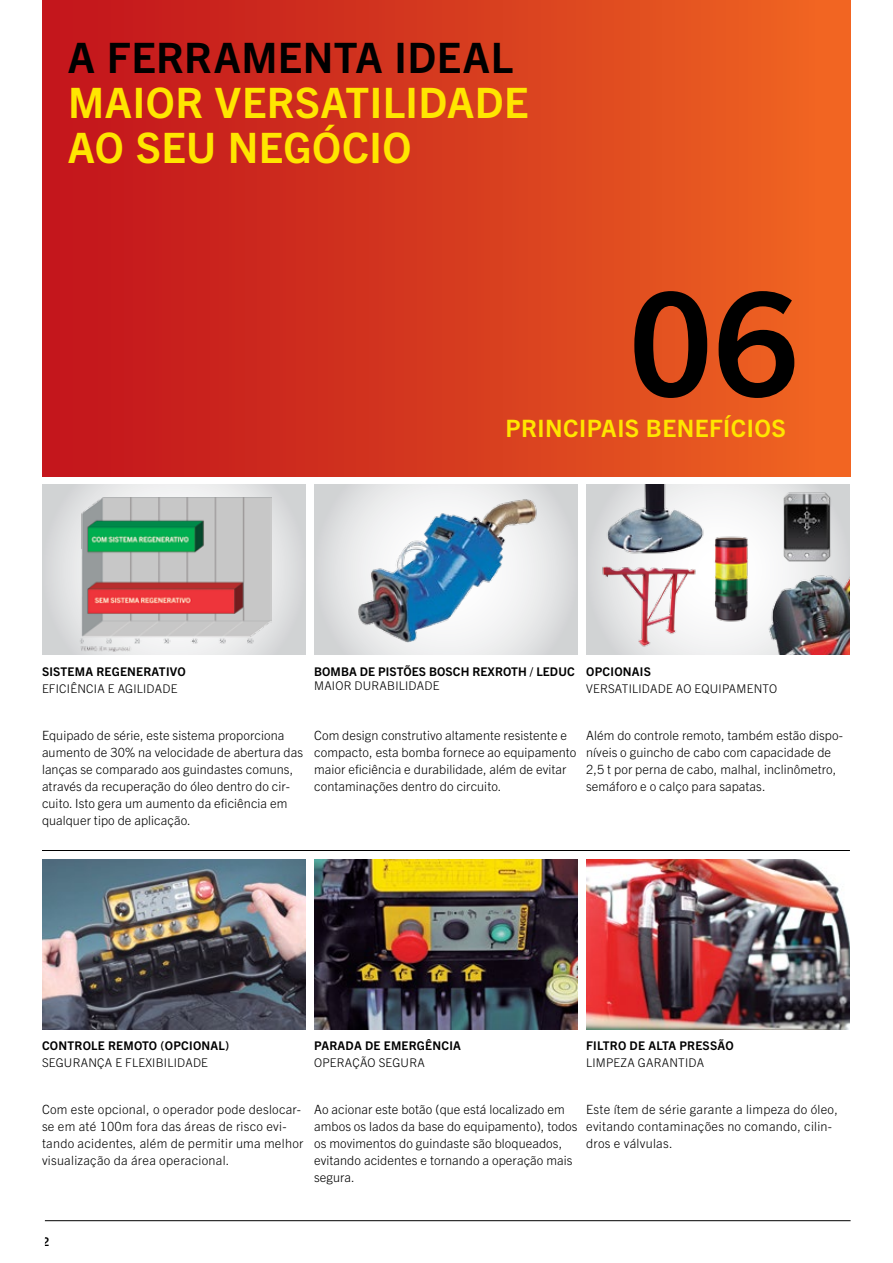
<style>
.page{position:relative;width:893px;height:1263px;background:#fff}
.page>*{position:absolute;margin:0;border:0;box-sizing:border-box;transform-origin:0 0}
.t1{font:700 144px "Trade Gothic Next LT Pro";color:#000}
.t2{font:700 42px/45px "Trade Gothic Next LT Pro";letter-spacing:.01em;color:#ffe600}
.t3{font:700 42px "Trade Gothic Next LT Pro";letter-spacing:.01em;color:#000}
.t4{font:700 24px "Trade Gothic Next LT Pro";letter-spacing:.02em;color:#ffe600}
.t5{font:300 12.75px/17px "Trade Gothic Next LT Pro";letter-spacing:.005em;color:#000}
.t6{font:700 12px "Trade Gothic Next LT Pro";letter-spacing:.02em;color:#000}
.t7{font:300 12px "Trade Gothic Next LT Pro";letter-spacing:.02em;color:#000}
</style>
<div class="page">
<img style="left:586px;top:859px;width:264px;height:170px">
<div style="left:43px;top:0;width:808px;height:476px;background:linear-gradient(to right,#c0121c,#ef6622)"></div>
<img style="left:42px;top:859px;width:264px;height:170px">
<img style="left:314px;top:859px;width:264px;height:170px">
<hr style="left:42px;top:850px;width:808px;height:1px;background:#000">
<hr style="left:43px;top:1220px;width:808px;height:1px;background:#000">
<svg style="left:42px;top:485px;width:264px;height:170px;background:#dbddde"></svg>
<img style="left:76px;top:497px;width:196px;height:156px">
<div style="left:314px;top:485px;width:264px;height:170px;background:#d3d4d6"></div>
<img style="left:331px;top:485px;width:225px;height:170px">
<svg style="left:586px;top:485px;width:264px;height:170px"></svg>
<img style="left:763px;top:570px;width:87px;height:85px">
<img style="left:595px;top:485px;width:119px;height:76px">
<img style="left:597px;top:553px;width:105px;height:100px">
<img style="left:692px;top:531px;width:82px;height:95px">
<img style="left:772px;top:487px;width:67px;height:81px">
<h2 class="t3" style="left:68px;top:28px;width:447px">A FERRAMENTA IDEAL</h2>
<h2 class="t2" style="left:68px;top:77px;width:462px">MAIOR VERSATILIDADE<br>AO SEU NEGÓCIO</h2>
<h1 class="t1" style="left:629px;top:244px;width:170px">06</h1>
<h3 class="t4" style="left:506px;top:412px;width:282px">PRINCIPAIS BENEFÍCIOS</h3>
<p class="t6" style="left:42px;top:663px;width:145px">SISTEMA REGENERATIVO</p>
<p class="t7" style="left:42px;top:680px;width:137px">EFICIÊNCIA E AGILIDADE</p>
<p class="t5" style="left:42px;top:726px;width:263px">Equipado de série, este sistema proporciona aumento de 30% na velocidade de abertura das lanças se comparado aos guindastes comuns, através da recuperação do óleo dentro do cir&shy;cuito. Isto gera um aumento da eficiência em qualquer tipo de aplicação.</p>
<p class="t6" style="left:314px;top:663px;width:262px">BOMBA DE PISTÕES BOSCH REXROTH / LEDUC</p>
<p class="t7" style="left:314px;top:678px;width:127px">MAIOR DURABILIDADE</p>
<p class="t5" style="left:314px;top:726px;width:264px">Com design construtivo altamente resistente e compacto, esta bomba fornece ao equipamento maior eficiência e durabilidade, além de evitar contaminações dentro do circuito.</p>
<p class="t6" style="left:586px;top:663px;width:66px">OPCIONAIS</p>
<p class="t7" style="left:586px;top:680px;width:192px">VERSATILIDADE AO EQUIPAMENTO</p>
<p class="t5" style="left:586px;top:726px;width:258px">Além do controle remoto, também estão dispo&shy;níveis o guincho de cabo com capacidade de 2,5 t por perna de cabo, malhal, inclinômetro, semáforo e o calço para sapatas.</p>
<p class="t6" style="left:42px;top:1038px;width:189px">CONTROLE REMOTO (OPCIONAL)</p>
<p class="t7" style="left:42px;top:1055px;width:167px">SEGURANÇA E FLEXIBILIDADE</p>
<p class="t5" style="left:42px;top:1100px;width:263px">Com este opcional, o operador pode deslocar&shy;se em até 100m fora das áreas de risco evi&shy;tando acidentes, além de permitir uma melhor visualização da área operacional.</p>
<p class="t6" style="left:314px;top:1038px;width:148px">PARADA DE EMERGÊNCIA</p>
<p class="t7" style="left:314px;top:1055px;width:112px">OPERAÇÃO SEGURA</p>
<p class="t5" style="left:314px;top:1100px;width:265px">Ao acionar este botão (que está localizado em ambos os lados da base do equipamento), todos os movimentos do guindaste são bloqueados, evitando acidentes e tornando a operação mais segura.</p>
<p class="t6" style="left:586px;top:1038px;width:149px">FILTRO DE ALTA PRESSÃO</p>
<p class="t7" style="left:586px;top:1055px;width:120px">LIMPEZA GARANTIDA</p>
<p class="t5" style="left:586px;top:1100px;width:253px">Este ítem de série garante a limpeza do óleo, evitando contaminações no comando, cilin&shy;dros e válvulas.</p>
<p class="t6" style="left:43px;top:1233px;width:8px">2</p>
</div>
